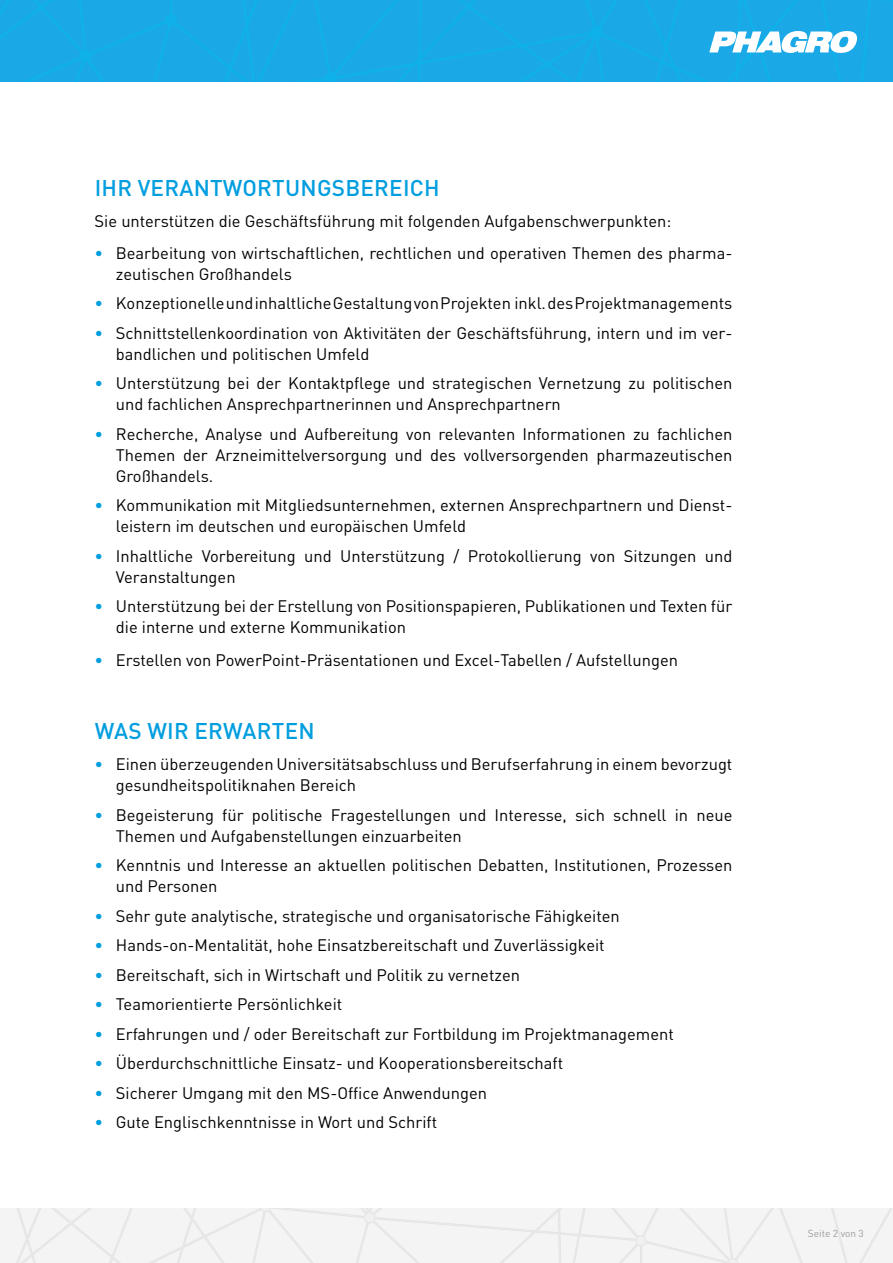
<style>
.page{position:relative;width:893px;height:1263px;background:#fff}
.page>*{position:absolute;margin:0;border:0;box-sizing:border-box;transform-origin:0 0}
.t1{font:500 22.5px "DIN Pro";letter-spacing:.01em;color:#009edf}
.t2{font:16.5px/21px "DIN Pro";color:#000}
.t3{font:10.05px "DIN Pro";color:#9d9d9c}
.s1{color:#009edf}
</style>
<div class="page">
<svg style="left:0;top:1209px;width:893px;height:54px"></svg>
<svg style="left:0;top:0;width:893px;height:82px;background:#18a8e6"></svg>
<svg style="left:709px;top:31px;width:149px;height:22px"></svg>
<h1 class="t1" style="left:95px;top:172px;width:347px">IHR VERANTWORTUNGSBEREICH</h1>
<p class="t2" style="left:95px;top:210px;width:578px">Sie unterstützen die Geschäftsführung mit folgenden Aufgabenschwerpunkten:</p>
<p class="t2" style="left:116px;top:242px;width:618px;text-indent:-21px"><span class="s1">•</span> Bearbeitung von wirtschaftlichen, rechtlichen und operativen Themen des pharma&shy;zeutischen Großhandels</p>
<p class="t2" style="left:95px;top:292px;width:639px"><span class="s1">•</span> Konzeptionelle und inhaltliche Gestaltung von Projekten inkl. des Projektmanagements</p>
<p class="t2" style="left:116px;top:322px;width:618px;text-indent:-21px"><span class="s1">•</span> Schnittstellenkoordination von Aktivitäten der Geschäftsführung, intern und im ver&shy;bandlichen und politischen Umfeld</p>
<p class="t2" style="left:116px;top:372px;width:618px;text-indent:-21px"><span class="s1">•</span> Unterstützung bei der Kontaktpflege und strategischen Vernetzung zu politischen und fachlichen Ansprechpartnerinnen und Ansprechpartnern</p>
<p class="t2" style="left:116px;top:423px;width:618px;text-align:justify;text-indent:-21px"><span class="s1">•</span> Recherche, Analyse und Aufbereitung von relevanten Informationen zu fachlichen Themen der Arzneimittelversorgung und des vollversorgenden pharmazeutischen Großhandels.</p>
<p class="t2" style="left:116px;top:494px;width:618px;text-indent:-21px"><span class="s1">•</span> Kommunikation mit Mitgliedsunternehmen, externen Ansprechpartnern und Dienst&shy;leistern im deutschen und europäischen Umfeld</p>
<p class="t2" style="left:116px;top:545px;width:618px;text-indent:-21px"><span class="s1">•</span> Inhaltliche Vorbereitung und Unterstützung / Protokollierung von Sitzungen und<br>Veranstaltungen</p>
<p class="t2" style="left:116px;top:595px;width:618px;text-indent:-21px"><span class="s1">•</span> Unterstützung bei der Erstellung von Positionspapieren, Publikationen und Texten für die interne und externe Kommunikation</p>
<p class="t2" style="left:95px;top:649px;width:585px"><span class="s1">•</span> Erstellen von PowerPoint-Präsentationen und Excel-Tabellen / Aufstellungen</p>
<h1 class="t1" style="left:95px;top:715px;width:222px">WAS WIR ERWARTEN</h1>
<p class="t2" style="left:116px;top:753px;width:618px;text-indent:-21px"><span class="s1">•</span> Einen überzeugenden Universitätsabschluss und Berufserfahrung in einem bevorzugt gesundheitspolitiknahen Bereich</p>
<p class="t2" style="left:116px;top:803px;width:618px;text-indent:-21px"><span class="s1">•</span> Begeisterung für politische Fragestellungen und Interesse, sich schnell in neue<br>Themen und Aufgabenstellungen einzuarbeiten</p>
<p class="t2" style="left:116px;top:854px;width:618px;text-indent:-21px"><span class="s1">•</span> Kenntnis und Interesse an aktuellen politischen Debatten, Institutionen, Prozessen und Personen</p>
<p class="t2" style="left:95px;top:904px;width:527px"><span class="s1">•</span> Sehr gute analytische, strategische und organisatorische Fähigkeiten</p>
<p class="t2" style="left:95px;top:934px;width:512px"><span class="s1">•</span> Hands-on-Mentalität, hohe Einsatzbereitschaft und Zuverlässigkeit</p>
<p class="t2" style="left:95px;top:963px;width:427px"><span class="s1">•</span> Bereitschaft, sich in Wirtschaft und Politik zu vernetzen</p>
<p class="t2" style="left:95px;top:993px;width:249px"><span class="s1">•</span> Teamorientierte Persönlichkeit</p>
<p class="t2" style="left:95px;top:1022px;width:581px"><span class="s1">•</span> Erfahrungen und / oder Bereitschaft zur Fortbildung im Projektmanagement</p>
<p class="t2" style="left:95px;top:1052px;width:470px"><span class="s1">•</span> Überdurchschnittliche Einsatz- und Kooperationsbereitschaft</p>
<p class="t2" style="left:95px;top:1081px;width:394px"><span class="s1">•</span> Sicherer Umgang mit den MS-Office Anwendungen</p>
<p class="t2" style="left:95px;top:1111px;width:344px"><span class="s1">•</span> Gute Englischkenntnisse in Wort und Schrift</p>
<p class="t3" style="left:808px;top:1226px;width:57px">Seite 2 von 3</p>
</div>
